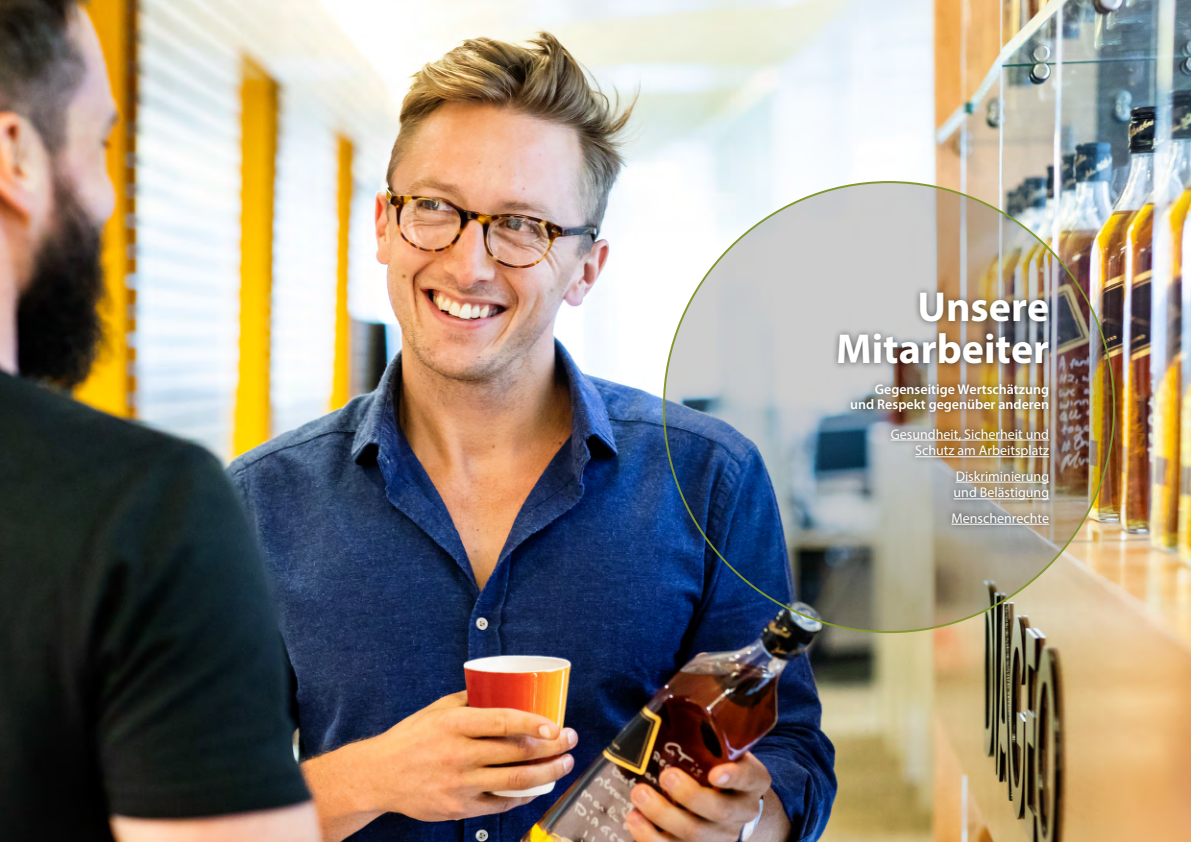
<style>
.page{position:relative;width:1191px;height:842px;background:#fff}
.page>*{position:absolute;margin:0;border:0;box-sizing:border-box;transform-origin:0 0}
.t1{font:700 42px/42px "Myriad Pro";color:#fff;text-align:right}
.t2{font:14px/16.8px "Myriad Pro";color:#fff;text-align:right}
.t3{font:600 14px/15px "Myriad Pro";color:#fff;text-align:right}
</style>
<div class="page">
<img style="left:0;top:0;width:1191px;height:842px">
<img style="left:664px;top:182px;width:450px;height:450px;border-radius:50%">
<div style="left:884px;top:421px;width:172px;height:111px;background:#000;opacity:.75"></div>
<hr style="left:890px;top:440px;width:159px;height:1px;background:#fff">
<hr style="left:915px;top:456px;width:134px;height:1px;background:#fff">
<hr style="left:955px;top:482px;width:94px;height:1px;background:#fff">
<hr style="left:953px;top:498px;width:96px;height:1px;background:#fff">
<hr style="left:951px;top:524px;width:98px;height:1px;background:#fff">
<div style="left:831px;top:285px;width:225px;height:86px;background:#000;opacity:.6"></div>
<div style="left:843px;top:376px;width:213px;height:43px;background:#000;opacity:.6"></div>
<h1 class="t1" style="left:836px;top:284px;width:214px">Unsere<br>Mitarbeiter</h1>
<p class="t3" style="left:850px;top:381px;width:200px">Gegenseitige Wertschätzung und Respekt gegenüber anderen</p>
<p class="t2" style="left:890px;top:425px;width:160px">Gesundheit, Sicherheit und<br>Schutz am Arbeitsplatz</p>
<p class="t2" style="left:953px;top:467px;width:97px;text-align:left">Diskriminierung und Belästigung</p>
<p class="t2" style="left:951px;top:509px;width:99px">Menschenrechte</p>
</div>
